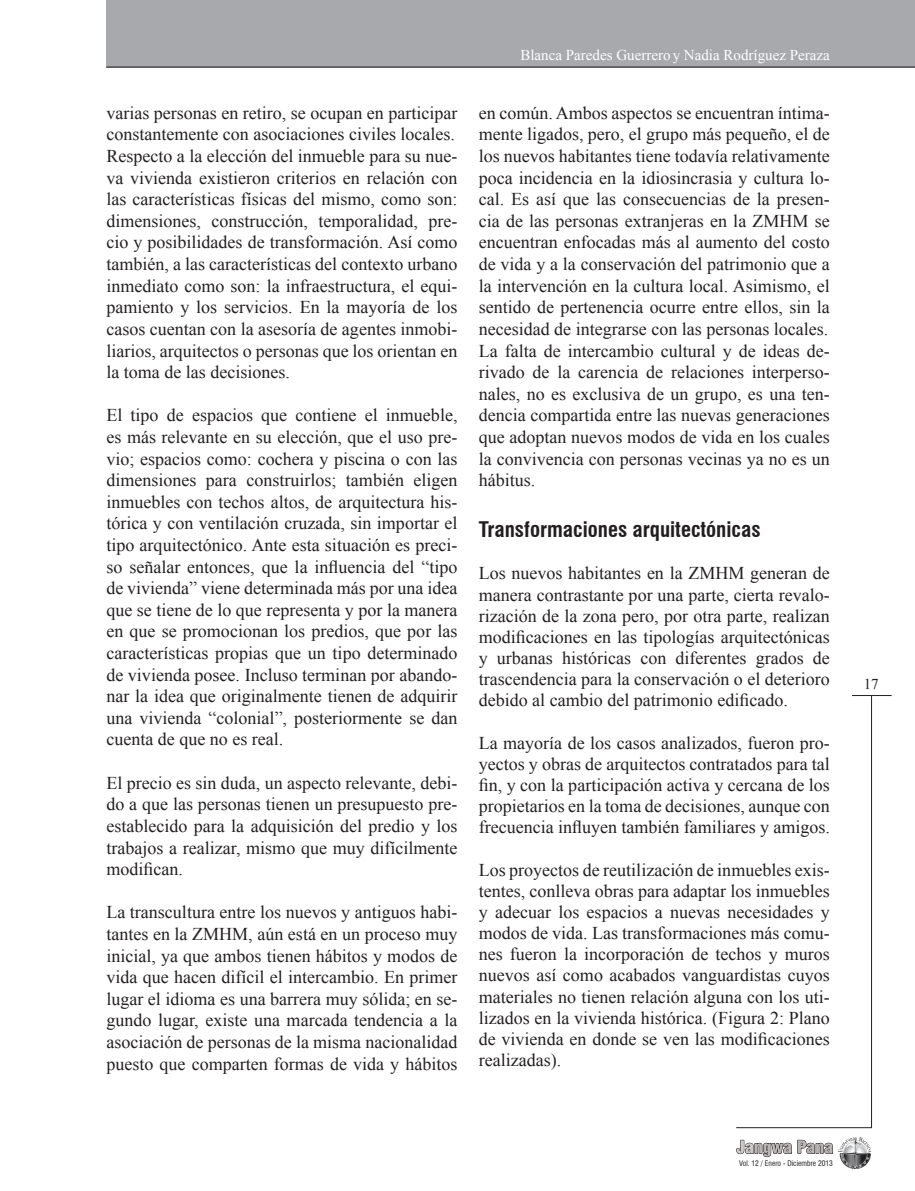
<style>
.page{position:relative;width:915px;height:1191px;background:#fff}
.page>*{position:absolute;margin:0;border:0;box-sizing:border-box;transform-origin:0 0}
.t1{font:700 condensed 21px "Swiss 721 BT";color:#231f20}
.t2{font:18px/21.6px "Times New Roman";color:#231f20;text-align:justify}
.t3{font:15px "Times New Roman";color:#fff}
.t4{font:15px "Times New Roman";color:#231f20}
.t5{font:condensed 7.5px "Swiss 721 BT";color:#231f20}
</style>
<div class="page">
<div style="left:106px;top:0;width:808px;height:67px;background:#a8a9ad"></div>
<hr style="left:106px;top:67px;width:808px;height:1px;background:#231f20">
<svg style="left:736px;top:1137px;width:134px;height:32px"></svg>
<hr style="left:736px;top:1127px;width:135px;height:1px;background:#231f20">
<hr style="left:870px;top:695px;width:1px;height:432px;background:#231f20">
<hr style="left:851px;top:695px;width:40px;height:1px;background:#231f20">
<p class="t2" style="left:106px;top:102px;width:352px;text-align:left">varias personas en retiro, se ocupan en participar constantemente con asociaciones civiles locales.<br>Respecto a la elección del inmueble para su nue&shy;va vivienda existieron criterios en relación con las características físicas del mismo, como son: dimensiones, construcción, temporalidad, pre&shy;cio y posibilidades de transformación. Así como también, a las características del contexto urbano inmediato como son: la infraestructura, el equi&shy;pamiento y los servicios. En la mayoría de los casos cuentan con la asesoría de agentes inmobi&shy;liarios, arquitectos o personas que los orientan en la toma de las decisiones.</p>
<p class="t2" style="left:106px;top:404px;width:352px">El tipo de espacios que contiene el inmueble, es más relevante en su elección, que el uso pre&shy;vio; espacios como: cochera y piscina o con las dimensiones para construirlos; también eligen inmuebles con techos altos, de arquitectura his&shy;tórica y con ventilación cruzada, sin importar el tipo arquitectónico. Ante esta situación es preci&shy;so señalar entonces, que la influencia del “tipo de vivienda” viene determinada más por una idea que se tiene de lo que representa y por la manera en que se promocionan los predios, que por las características propias que un tipo determinado de vivienda posee. Incluso terminan por abando&shy;nar la idea que originalmente tienen de adquirir una vivienda “colonial”, posteriormente se dan cuenta de que no es real.</p>
<p class="t2" style="left:106px;top:771px;width:352px">El precio es sin duda, un aspecto relevante, debi&shy;do a que las personas tienen un presupuesto pre&shy;establecido para la adquisición del predio y los trabajos a realizar, mismo que muy difícilmente modifican.</p>
<p class="t2" style="left:106px;top:901px;width:352px">La transcultura entre los nuevos y antiguos habi&shy;tantes en la ZMHM, aún está en un proceso muy inicial, ya que ambos tienen hábitos y modos de vida que hacen difícil el intercambio. En primer lugar el idioma es una barrera muy sólida; en se&shy;gundo lugar, existe una marcada tendencia a la asociación de personas de la misma nacionalidad puesto que comparten formas de vida y hábitos</p>
<p class="t3" style="left:520px;top:45px;width:311px">Blanca Paredes Guerrero y Nadia Rodríguez Peraza</p>
<p class="t2" style="left:478px;top:102px;width:352px">en común. Ambos aspectos se encuentran íntima&shy;mente ligados, pero, el grupo más pequeño, el de los nuevos habitantes tiene todavía relativamente poca incidencia en la idiosincrasia y cultura lo&shy;cal. Es así que las consecuencias de la presen&shy;cia de las personas extranjeras en la ZMHM se encuentran enfocadas más al aumento del costo de vida y a la conservación del patrimonio que a la intervención en la cultura local. Asimismo, el sentido de pertenencia ocurre entre ellos, sin la necesidad de integrarse con las personas locales.<br>La falta de intercambio cultural y de ideas de&shy;rivado de la carencia de relaciones interperso&shy;nales, no es exclusiva de un grupo, es una ten&shy;dencia compartida entre las nuevas generaciones que adoptan nuevos modos de vida en los cuales la convivencia con personas vecinas ya no es un hábitus.</p>
<p class="t1" style="left:478px;top:516px;width:283px">Transformaciones arquitectónicas</p>
<p class="t2" style="left:478px;top:562px;width:352px;line-height:21.1px">Los nuevos habitantes en la ZMHM generan de manera contrastante por una parte, cierta revalo&shy;rización de la zona pero, por otra parte, realizan modificaciones en las tipologías arquitectónicas y urbanas históricas con diferentes grados de trascendencia para la conservación o el deterioro debido al cambio del patrimonio edificado.</p>
<p class="t2" style="left:478px;top:731px;width:352px;line-height:21.1px">La mayoría de los casos analizados, fueron pro&shy;yectos y obras de arquitectos contratados para tal fin, y con la participación activa y cercana de los propietarios en la toma de decisiones, aunque con frecuencia influyen también familiares y amigos.</p>
<p class="t2" style="left:478px;top:858px;width:352px;line-height:21.1px">Los proyectos de reutilización de inmuebles exis&shy;tentes, conlleva obras para adaptar los inmuebles y adecuar los espacios a nuevas necesidades y modos de vida. Las transformaciones más comu&shy;nes fueron la incorporación de techos y muros nuevos así como acabados vanguardistas cuyos materiales no tienen relación alguna con los uti&shy;lizados en la vivienda histórica. (Figura 2: Plano de vivienda en donde se ven las modificaciones realizadas).</p>
<p class="t4" style="left:863px;top:673px;width:16px">17</p>
<p class="t5" style="left:738px;top:1158px;width:95px">Vol. 12 / Enero - Diciembre 2013</p>
</div>
